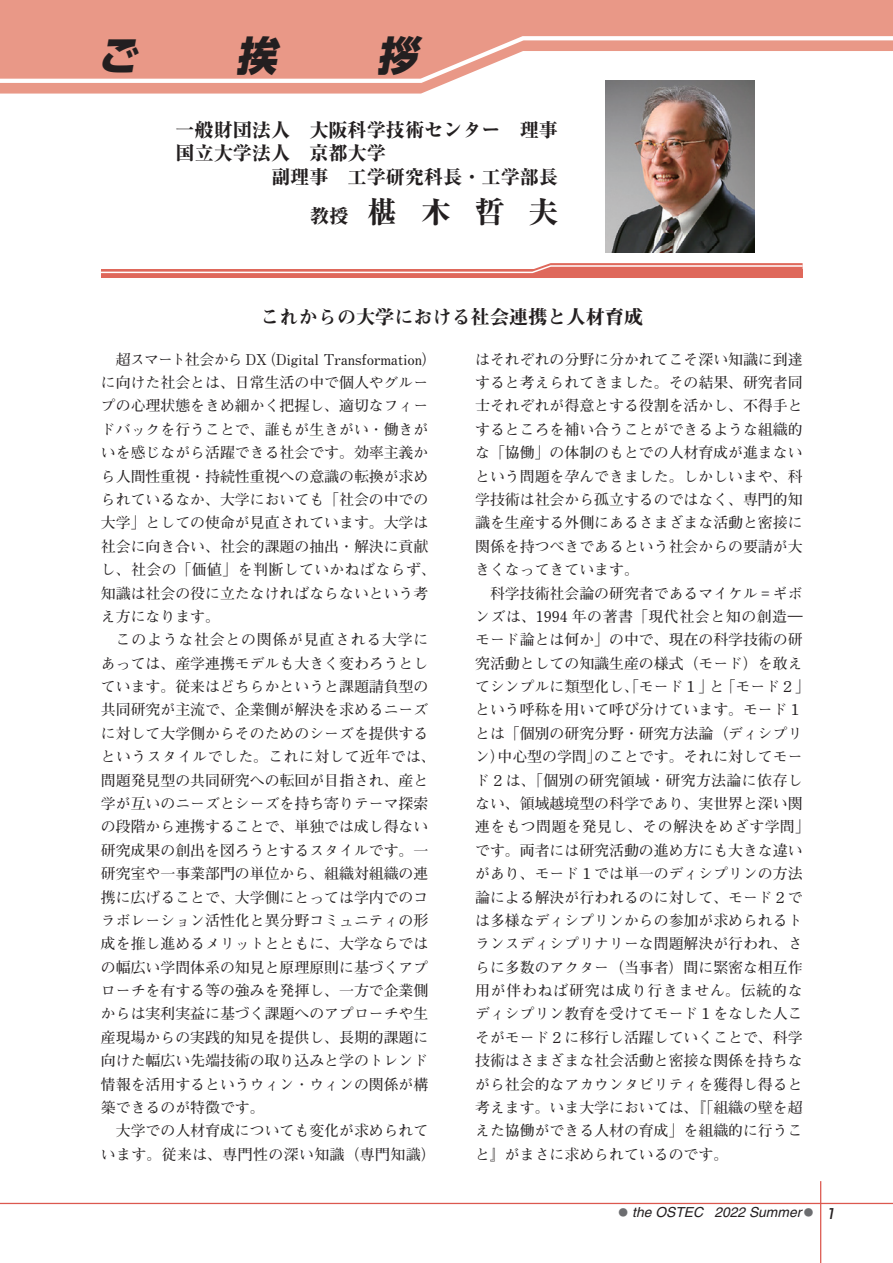
<style>
.page{position:relative;width:893px;height:1263px;background:#fff}
.page>*{position:absolute;margin:0;border:0;box-sizing:border-box;transform-origin:0 0}
.t1{font:italic 800 40.35px "Shin Go Pr 6";color:#231f20}
.t2{font:800 29.7px "Ryumin Pr 6";color:#231f20}
.t3{font:800 19.2px "Ryumin Pr 6";color:#231f20}
.t4{font:19.2px "Midashi Min Pr 6 MA31";color:#231f20}
.t5{font:700 14.85px/23.4px "Futo Min A101 Pr 6";color:#231f20}
.t6{font:italic 13.8px "Helvetica";color:#231f20}
.s1{font-size:19.2px}
.s2{font-family:"Ryumin Pr 6";font-weight:300;font-style:normal;font-size:9.6px;color:#6c6d70}
.s3{font-family:"Shin Go Pr 6";font-weight:500}
</style>
<div class="page">
<svg style="left:0;top:0;width:893px;height:94px;fill:#e99887"></svg>
<svg style="left:0;top:34px;width:893px;height:51px"></svg>
<hr style="left:0;top:1203px;width:893px;height:1px;background:#dc584f">
<hr style="left:820px;top:1181px;width:1px;height:82px;background:#dc584f">
<svg style="left:101px;top:263px;width:702px;height:15px"></svg>
<img style="left:606px;top:81px;width:149px;height:172px">
<h1 class="t1" style="left:97px;top:23px;width:53px">ご</h1>
<h1 class="t1" style="left:236px;top:23px;width:53px">挨</h1>
<h1 class="t1" style="left:377px;top:23px;width:53px">拶</h1>
<p class="t3" style="left:175px;top:115px;width:384px">一般財団法人　大阪科学技術センター　理事</p>
<p class="t3" style="left:175px;top:138px;width:212px">国立大学法人　京都大学</p>
<p class="t3" style="left:271px;top:161px;width:289px">副理事　工学研究科長・工学部長</p>
<h2 class="t2" style="left:310px;top:189px;width:249px"><span class="s1">教授　</span>椹 木 哲 夫</h2>
<p class="t4" style="left:260px;top:302px;width:384px">これからの大学における社会連携と人材育成</p>
<p class="t5" style="left:101px;top:347px;width:337px;text-indent:15px">超スマート社会から DX（Digital Transformation）に向けた社会とは、⽇常⽣活の中で個⼈やグループの⼼理状態をきめ細かく把握し、適切なフィードバックを⾏うことで、誰もが⽣きがい・働きがいを感じながら活躍できる社会です。効率主義から⼈間性重視・持続性重視への意識の転換が求められているなか、大学においても「社会の中での大学」としての使命が見直されています。大学は社会に向き合い、社会的課題の抽出・解決に貢献し、社会の「価値」を判断していかねばならず、知識は社会の役に立たなければならないという考え方になります。</p>
<p class="t5" style="left:101px;top:627px;width:336px;text-indent:15px">このような社会との関係が見直される大学にあっては、産学連携モデルも大きく変わろうとしています。従来はどちらかというと課題請負型の共同研究が主流で、企業側が解決を求めるニーズに対して大学側からそのためのシーズを提供するというスタイルでした。これに対して近年では、問題発見型の共同研究への転回が目指され、産と学が互いのニーズとシーズを持ち寄りテーマ探索の段階から連携することで、単独では成し得ない研究成果の創出を図ろうとするスタイルです。一研究室や一事業部門の単位から、組織対組織の連携に広げることで、大学側にとっては学内でのコラボレーション活性化と異分野コミュニティの形成を推し進めるメリットとともに、大学ならではの幅広い学問体系の知見と原理原則に基づくアプローチを有する等の強みを発揮し、一方で企業側からは実利実益に基づく課題へのアプローチや生産現場からの実践的知見を提供し、長期的課題に向けた幅広い先端技術の取り込みと学のトレンド情報を活用するというウィン・ウィンの関係が構築できるのが特徴です。</p>
<p class="t5" style="left:101px;top:1118px;width:336px;text-align:center">大学での人材育成についても変化が求められて<br>います。従来は、専門性の深い知識（専門知識）</p>
<p class="t5" style="left:475px;top:347px;width:329px;text-align:justify">はそれぞれの分野に分かれてこそ深い知識に到達すると考えられてきました。その結果、研究者同士それぞれが得意とする役割を活かし、不得手とするところを補い合うことができるような組織的な「協働」の体制のもとでの人材育成が進まないという問題を孕んできました。しかしいまや、科学技術は社会から孤立するのではなく、専門的知識を生産する外側にあるさまざまな活動と密接に関係を持つべきであるという社会からの要請が大きくなってきています。</p>
<p class="t5" style="left:475px;top:581px;width:336px;text-indent:15px">科学技術社会論の研究者であるマイケル = ギボンズは、1994 年の著書「現代社会と知の創造―モード論とは何か」の中で、現在の科学技術の研究活動としての知識生産の様式（モード）を敢えてシンプルに類型化し、「モード１」と「モード２」という呼称を用いて呼び分けています。モード１とは「個別の研究分野・研究方法論（ディシプリン）中心型の学問」のことです。それに対してモード２は、「個別の研究領域・研究方法論に依存しない、領域越境型の科学であり、実世界と深い関連をもつ問題を発見し、その解決をめざす学問」です。両者には研究活動の進め方にも大きな違いがあり、モード１では単一のディシプリンの方法論による解決が行われるのに対して、モード２では多様なディシプリンからの参加が求められるトランスディシプリナリーな問題解決が行われ、さらに多数のアクター（当事者）間に緊密な相互作用が伴わねば研究は成り行きません。伝統的なディシプリン教育を受けてモード１をなした人こそがモード２に移行し活躍していくことで、科学技術はさまざまな社会活動と密接な関係を持ちながら社会的なアカウンタビリティを獲得し得ると考えます。いま大学においては、『「組織の壁を超えた協働ができる人材の育成」を組織的に行うこと』がまさに求められているのです。</p>
<p class="t6" style="left:618px;top:1204px;width:222px"><span class="s2">●</span> the OSTEC 2022 Summer <span class="s2">●</span> <span class="s3">1</span></p>
</div>
